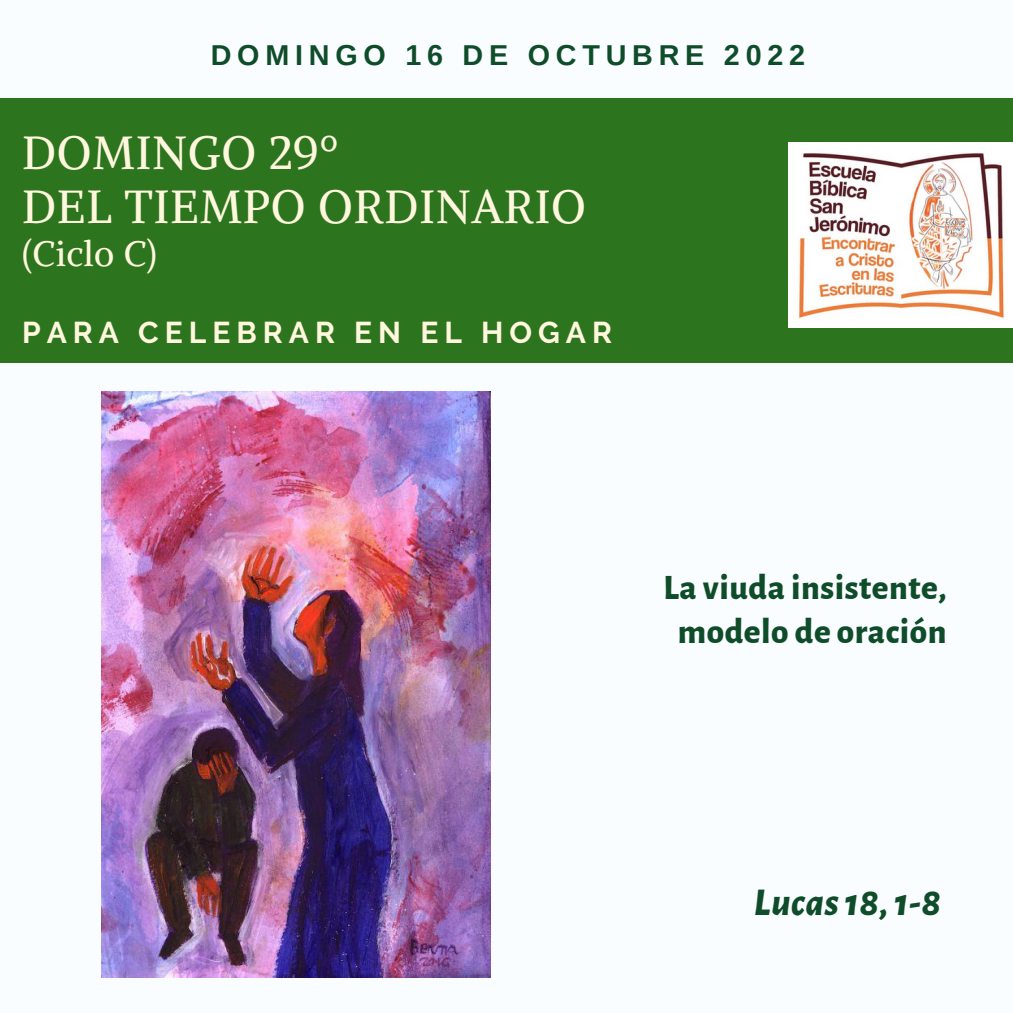
<style>
.page{position:relative;width:1013px;height:1013px;background:#fff}
.page>*{position:absolute;margin:0;border:0;box-sizing:border-box;transform-origin:0 0}
.t1{font:46.25px/54.4px "Alike";letter-spacing:.015em;color:#fff7dd}
.t2{font:italic 800 38.62px "Alegreya Sans";letter-spacing:.015em;color:#0f4d2a}
.t3{font:800 35.12px/44.6px "Alegreya Sans";letter-spacing:.015em;color:#0f4d2a;text-align:center}
.t4{font:35px "Alike";letter-spacing:.015em;color:#fff7dd}
.t5{font:700 30px "Raleway";letter-spacing:.2em;color:#fff7dd}
.t6{font:700 28.75px "Arimo";letter-spacing:.2em;color:#0f4d2a}
</style>
<div class="page">
<div style="left:0;top:0;width:1012px;height:1012px;background:#fafdff"></div>
<div style="left:0;top:98px;width:1012px;height:265px;background:#2c741e"></div>
<img style="left:788px;top:142px;width:224px;height:185px">
<img style="left:101px;top:391px;width:389px;height:586px">
<p class="t6" style="left:211px;top:39px;width:596px">DOMINGO 16 DE OCTUBRE 2022</p>
<h1 class="t1" style="left:22px;top:125px;width:565px">DOMINGO 29º<br>DEL TIEMPO ORDINARIO</h1>
<p class="t4" style="left:22px;top:232px;width:136px">(Ciclo C)</p>
<p class="t5" style="left:22px;top:315px;width:591px">PARA CELEBRAR EN EL HOGAR</p>
<p class="t3" style="left:663px;top:566px;width:284px">La viuda insistente, modelo de oración</p>
<p class="t2" style="left:754px;top:884px;width:188px">Lucas18,1-8</p>
</div>
